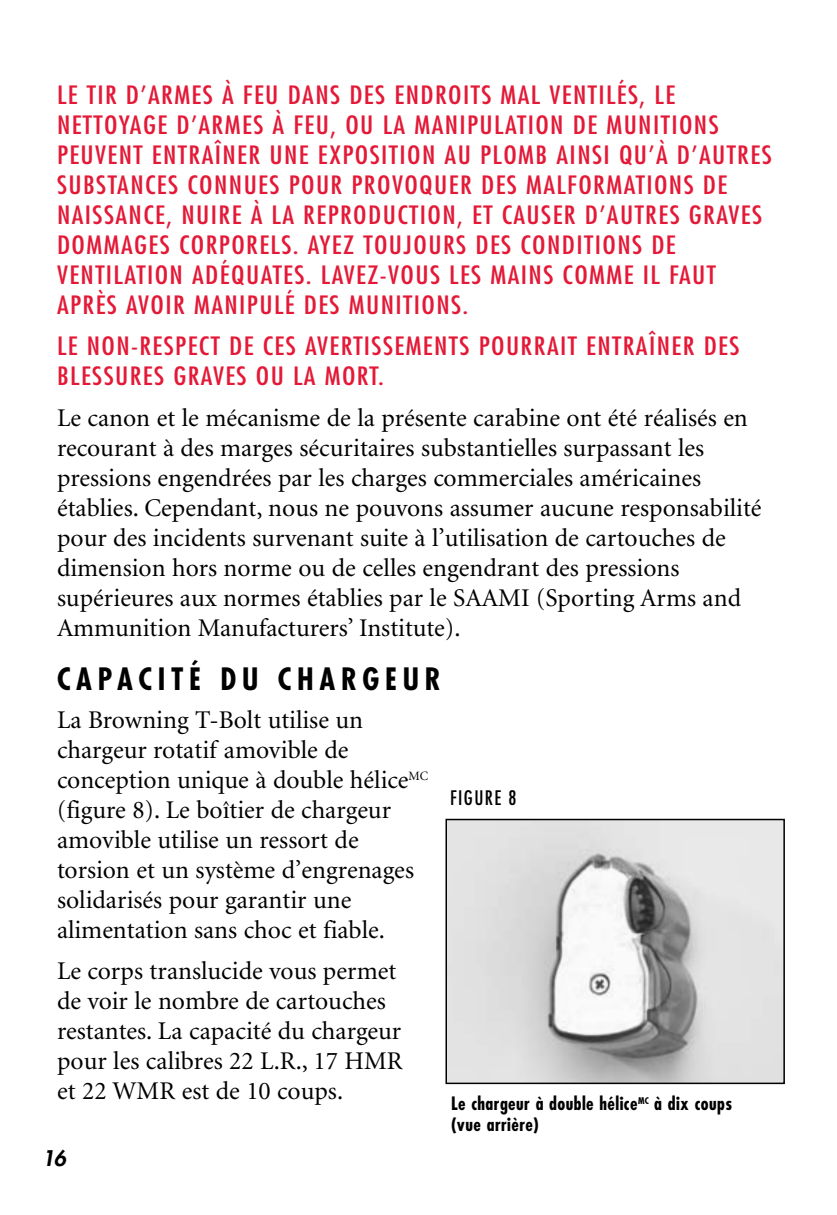
<style>
.page{position:relative;width:837px;height:1215px;background:#fff}
.page>*{position:absolute;margin:0;border:0;box-sizing:border-box;transform-origin:0 0}
.t1{font:700 condensed 30px "Futura";letter-spacing:.19em;color:#000}
.t2{font:25.5px/30px "Minion";color:#000}
.t3{font:condensed 24.6px/30px "Futura";letter-spacing:.05em;color:#e31937;scale:1.15 1}
.t4{font:italic 800 21px "Futura";color:#000}
.t5{font:condensed 19.5px "Futura";color:#000}
.t6{font:700 condensed 18px/21px "Futura";letter-spacing:.025em;color:#000}
</style>
<div class="page">
<img style="left:449px;top:822px;width:333px;height:259px">
<div style="left:446px;top:819px;width:339px;height:265px;border:2px solid #000"></div>
<p class="t3" style="left:57px;top:80px;width:623px">LE TIR D’ARMES À FEU DANS DES ENDROITS MAL VENTILÉS, LE NETTOYAGE D’ARMES À FEU, OU LA MANIPULATION DE MUNITIONS PEUVENT ENTRAÎNER UNE EXPOSITION AU PLOMB AINSI QU’À D’AUTRES SUBSTANCES CONNUES POUR PROVOQUER DES MALFORMATIONS DE NAISSANCE, NUIRE À LA REPRODUCTION, ET CAUSER D’AUTRES GRAVES DOMMAGES CORPORELS. AYEZ TOUJOURS DES CONDITIONS DE VENTILATION ADÉQUATES. LAVEZ-VOUS LES MAINS COMME IL FAUT APRÈS AVOIR MANIPULÉ DES MUNITIONS.</p>
<p class="t3" style="left:57px;top:330px;width:595px">LE NON-RESPECT DE CES AVERTISSEMENTS POURRAIT ENTRAÎNER DES<br>BLESSURES GRAVES OU LA MORT.</p>
<p class="t2" style="left:57px;top:404px;width:706px">Le canon et le mécanisme de la présente carabine ont été réalisés en recourant à des marges sécuritaires substantielles surpassant les pressions engendrées par les charges commerciales américaines établies. Cependant, nous ne pouvons assumer aucune responsabilité pour des incidents survenant suite à l’utilisation de cartouches de dimension hors norme ou de celles engendrant des pressions supérieures aux normes établies par le SAAMI (Sporting Arms and Ammunition Manufacturers’ Institute).</p>
<p class="t1" style="left:57px;top:659px;width:385px">CAPACITÉ DU CHARGEUR</p>
<p class="t2" style="left:57px;top:706px;width:373px">La Browning T-Bolt utilise un chargeur rotatif amovible de conception unique à double hélice<sup>MC </sup>(figure 8). Le boîtier de chargeur amovible utilise un ressort de torsion et un système d’engrenages solidarisés pour garantir une alimentation sans choc et fiable.</p>
<p class="t2" style="left:57px;top:957px;width:347px">Le corps translucide vous permet de voir le nombre de cartouches restantes. La capacité du chargeur pour les calibres 22 L.R., 17 HMR et 22 WMR est de 10 coups.</p>
<p class="t5" style="left:450px;top:786px;width:18px">FIGURE</p>
<p class="t5" style="left:509px;top:786px;width:10px">8</p>
<p class="t6" style="left:451px;top:1093px;width:283px">Le chargeur à double hélice<sup>MC</sup> à dix coups (vue arrière)</p>
<p class="t4" style="left:42px;top:1144px;width:25px">16</p>
</div>
